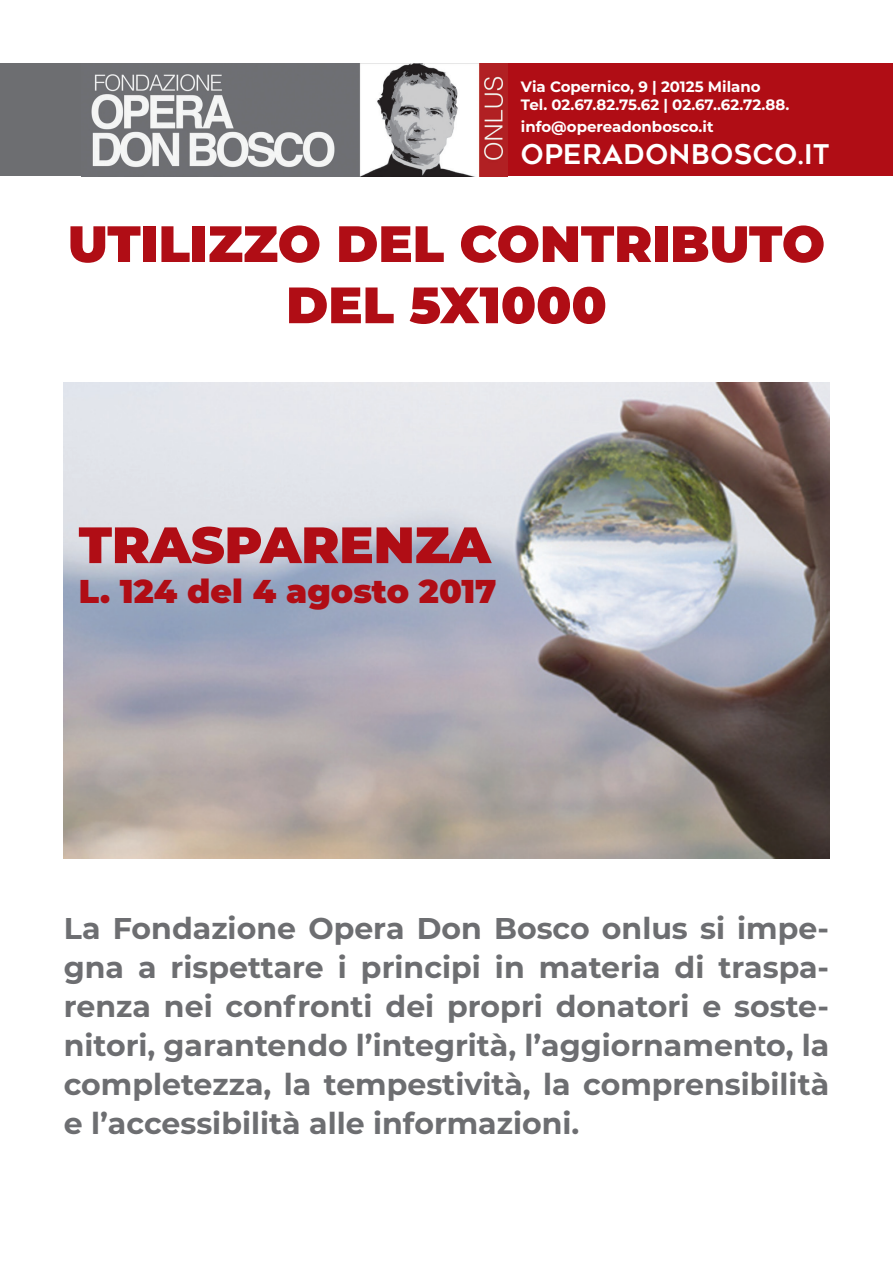
<style>
.page{position:relative;width:893px;height:1263px;background:#fff}
.page>*{position:absolute;margin:0;border:0;box-sizing:border-box;transform-origin:0 0}
.t1{font:900 51px/61.2px "Montserrat";color:#b00d15;text-align:center}
.t2{font:900 33px "Montserrat";color:#b00d15}
.t3{font:700 30px/39px "Montserrat";color:#6d6e71;text-align:justify}
.t4{font:27px "Geometos";letter-spacing:.025em;color:#fff}
.t5{font:700 15px/18px "Montserrat";color:#fff}
</style>
<div class="page">
<img style="left:64px;top:383px;width:765px;height:475px">
<div style="left:0;top:64px;width:104px;height:112px;background:#6d6e71"></div>
<div style="left:504px;top:64px;width:389px;height:112px;background:#b00d15"></div>
<img style="left:91px;top:64px;width:416px;height:112px">
<p class="t5" style="left:521px;top:77px;width:270px">Via Copernico, 9 | 20125 Milano<br>Tel. 02.67.82.75.62 | 02.67..62.72.88.</p>
<p class="t5" style="left:521px;top:117px;width:194px">info@opereadonbosco.it</p>
<p class="t4" style="left:521px;top:139px;width:310px">OPERADONBOSCO.IT</p>
<h1 class="t1" style="left:68px;top:210px;width:759px">UTILIZZO DEL CONTRIBUTO<br>DEL 5X1000</h1>
<h1 class="t1" style="left:79px;top:511px;width:260px">TRASPARENZ</h1>
<h1 class="t1" style="left:450px;top:511px;width:43px">A</h1>
<p class="t2" style="left:79px;top:566px;width:419px">L. 124 DEL 4 AGOSTO 2017</p>
<p class="t3" style="left:64px;top:907px;width:767px">La Fondazione Opera Don Bosco onlus si impe&shy;gna a rispettare i principi in materia di traspa&shy;renza nei confronti dei propri donatori e soste&shy;nitori, garantendo l’integrità, l’aggiornamento, la completezza, la tempestività, la comprensibilità e l’accessibilità alle informazioni.</p>
</div>
